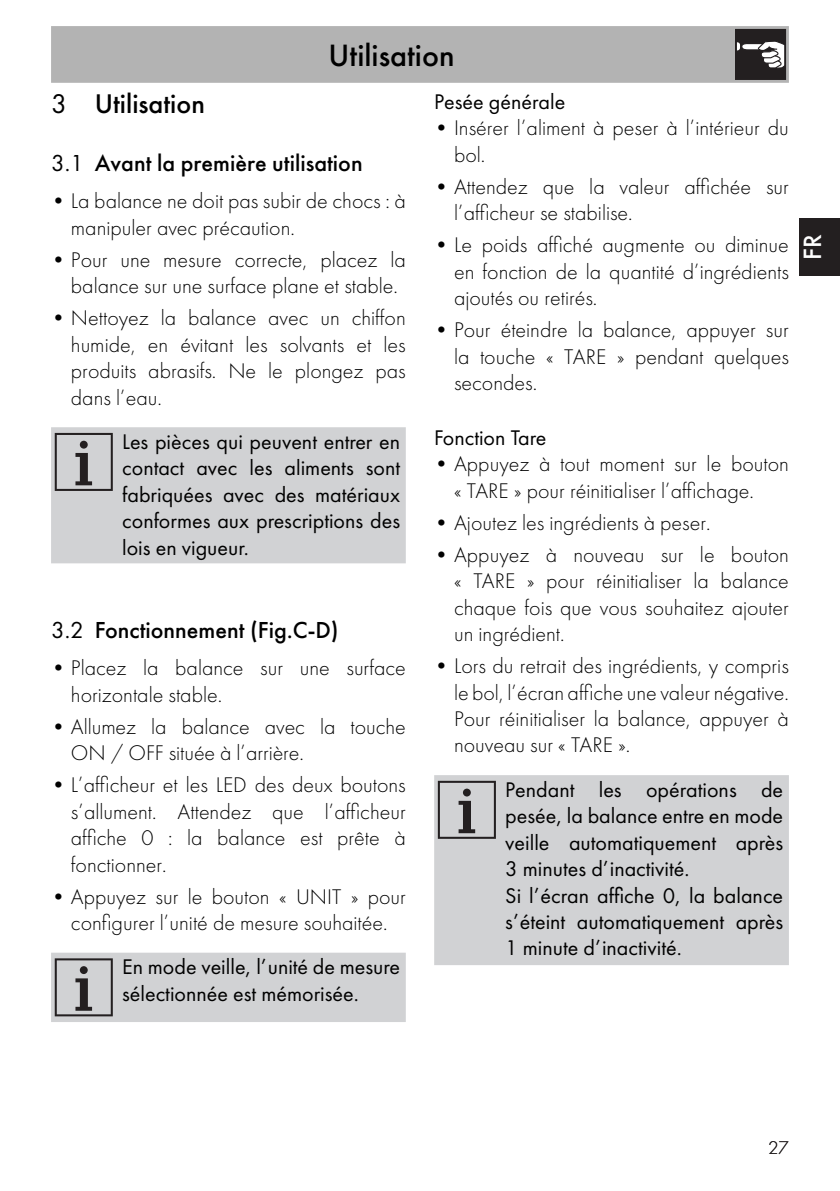
<style>
.page{position:relative;width:840px;height:1191px;background:#fff}
.page>*{position:absolute;margin:0;border:0;box-sizing:border-box;transform-origin:0 0}
.t1{font:500 32px "Futura";color:#000}
.t2{font:500 28px "Futura";color:#000}
.t3{font:500 26px "Futura";color:#fff}
.t4{font:500 24px "Futura";color:#000}
.t5{font:300 22px/26.4px "Futura";color:#000}
.Avvertenze{font:22px/26.4px "Futura";color:#000;text-align:justify}
.t6{font:300 19px "Futura";color:#231f20}
.s1{font-weight:400}
</style>
<div class="page">
<div style="left:799px;top:218px;width:40px;height:58px;background:#231f20"></div>
<div style="left:51px;top:26px;width:737px;height:57px;background:#b3b3b3"></div>
<svg style="left:734px;top:29px;width:51px;height:51px;background:#504d4e"></svg>
<div style="left:51px;top:427px;width:354px;height:136px;background:#d1d2d4"></div>
<svg style="left:55px;top:433px;width:58px;height:58px;background:#a7a7a9"></svg>
<div style="left:51px;top:952px;width:354px;height:70px;background:#d1d2d4"></div>
<div style="left:434px;top:775px;width:354px;height:190px;background:#d1d2d4"></div>
<svg style="left:437px;top:781px;width:58px;height:58px;background:#a9a9ab"></svg>
<h1 class="t1" style="left:328px;top:36px;width:127px">Utilisation</h1>
<p class="t2" style="left:51px;top:87px;width:155px"><span class="s1">3</span> Utilisation</p>
<p class="t4" style="left:51px;top:148px;width:313px"><span class="s1">3.1</span> Avant la première utilisation</p>
<p class="t5" style="left:71px;top:188px;width:336px;text-indent:-20px">• La balance ne doit pas subir de chocs : à manipuler avec précaution.</p>
<p class="t5" style="left:51px;top:246px;width:356px;text-align:center">• Pour une mesure correcte, placez la balance sur une surface plane et stable.</p>
<p class="t5" style="left:71px;top:305px;width:336px;text-align:justify;text-indent:-20px">• Nettoyez la balance avec un chiffon humide, en évitant les solvants et les produits abrasifs. Ne le plongez pas dans l’eau.</p>
<p class="Avvertenze" style="left:122px;top:428px;width:279px">Les pièces qui peuvent entrer en contact avec les aliments sont fabriquées avec des matériaux conformes aux prescriptions des lois en vigueur.</p>
<p class="t4" style="left:51px;top:615px;width:289px"><span class="s1">3.2</span> Fonctionnement (Fig.C-D)</p>
<p class="t5" style="left:71px;top:655px;width:336px;text-indent:-20px">• Placez la balance sur une surface horizontale stable.</p>
<p class="t5" style="left:71px;top:713px;width:336px;text-indent:-20px">• Allumez la balance avec la touche<br>ON / OFF située à l’arrière.</p>
<p class="t5" style="left:71px;top:772px;width:336px;text-align:justify;text-indent:-20px">• L’afficheur et les LED des deux boutons s’allument. Attendez que l’afficheur affiche 0 : la balance est prête à fonctionner.</p>
<p class="t5" style="left:51px;top:883px;width:356px;text-align:center">• Appuyez sur le bouton « UNIT » pour configurer l’unité de mesure souhaitée.</p>
<p class="Avvertenze" style="left:122px;top:953px;width:279px">En mode veille, l’unité de mesure sélectionnée est mémorisée.</p>
<p class="Avvertenze" style="left:434px;top:88px;width:132px">Pesée générale</p>
<p class="t5" style="left:454px;top:115px;width:336px;text-indent:-20px">• Insérer l’aliment à peser à l’intérieur du bol.</p>
<p class="t5" style="left:454px;top:174px;width:336px;text-indent:-20px">• Attendez que la valeur affichée sur l’afficheur se stabilise.</p>
<p class="t5" style="left:454px;top:232px;width:336px;text-align:justify;text-indent:-20px">• Le poids affiché augmente ou diminue en fonction de la quantité d’ingrédients ajoutés ou retirés.</p>
<p class="t5" style="left:454px;top:317px;width:336px;text-align:justify;text-indent:-20px">• Pour éteindre la balance, appuyer sur la touche « TARE » pendant quelques secondes.</p>
<p class="Avvertenze" style="left:434px;top:424px;width:114px">Fonction Tare</p>
<p class="t5" style="left:454px;top:451px;width:336px;text-indent:-20px">• Appuyez à tout moment sur le bouton « TARE » pour réinitialiser l’affichage.</p>
<p class="t5" style="left:434px;top:509px;width:278px">• Ajoutez les ingrédients à peser.</p>
<p class="t5" style="left:454px;top:541px;width:336px;text-align:justify;text-indent:-20px">• Appuyez à nouveau sur le bouton « TARE » pour réinitialiser la balance chaque fois que vous souhaitez ajouter un ingrédient.</p>
<p class="t5" style="left:454px;top:653px;width:336px;text-align:justify;text-indent:-20px">• Lors du retrait des ingrédients, y compris le bol, l’écran affiche une valeur négative.<br>Pour réinitialiser la balance, appuyer à nouveau sur « TARE ».</p>
<p class="Avvertenze" style="left:505px;top:776px;width:279px">Pendant les opérations de pesée, la balance entre en mode veille automatiquement après 3 minutes d’inactivité.</p>
<p class="Avvertenze" style="left:505px;top:882px;width:279px">Si l’écran affiche 0, la balance s’éteint automatiquement après 1 minute d’inactivité.</p>
<p class="t3" style="left:796px;top:260px;width:27px;rotate:-90deg">FR</p>
<p class="t6" style="left:767px;top:1136px;width:22px">27</p>
</div>
